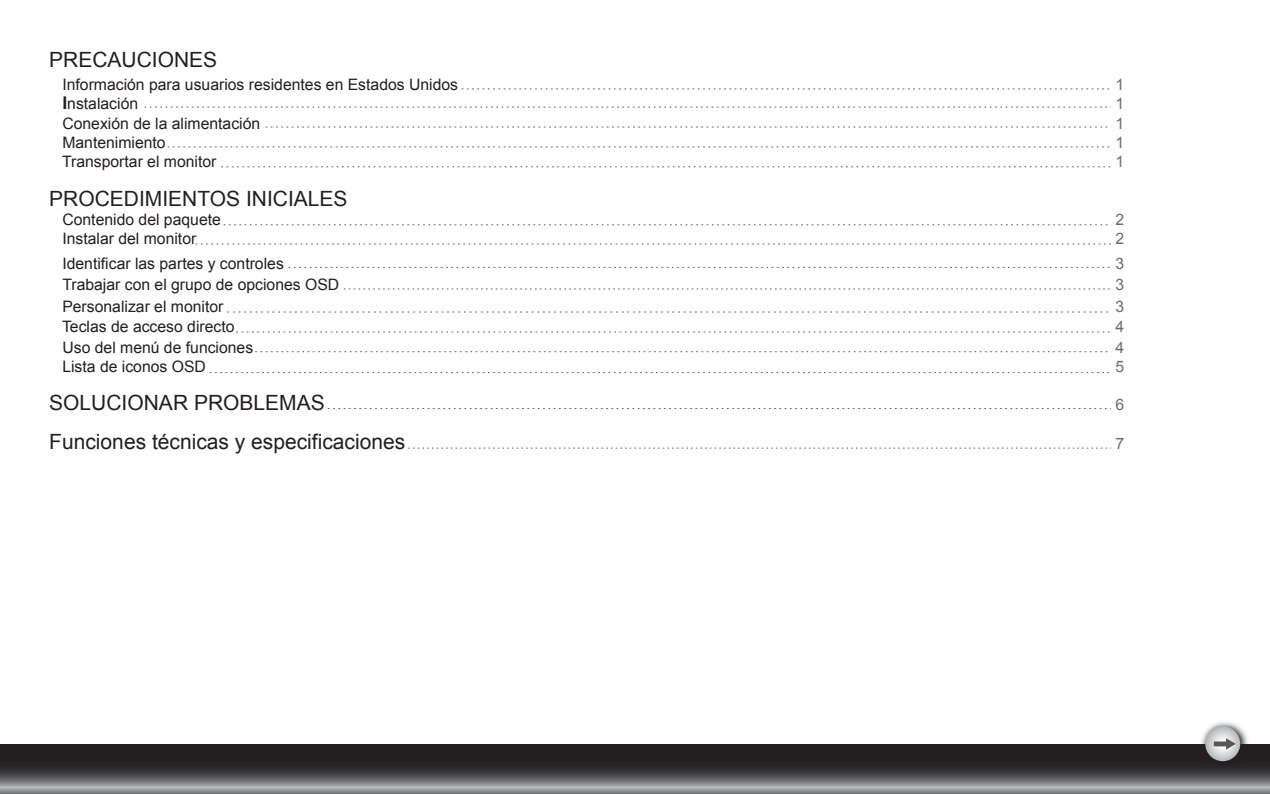
<style>
.page{position:relative;width:1270px;height:794px;background:#fff}
.page>*{position:absolute;margin:0;border:0;box-sizing:border-box;transform-origin:0 0}
.t1{font:21px/38.5px "Arial";color:#231f20}
.t2{font:15.75px "Arial";color:#231f20}
.t3{font:15.75px/22.8px "Arial";color:#6c6d70}
.s1{font-weight:700;font-size:17.5px}
</style>
<div class="page">
<svg style="left:0;top:744px;width:1270px;height:50px;background:#4b4a4b"></svg>
<svg style="left:462px;top:88px;width:648px;height:1px"></svg>
<svg style="left:145px;top:107px;width:966px;height:1px"></svg>
<svg style="left:266px;top:127px;width:845px;height:1px"></svg>
<svg style="left:168px;top:146px;width:942px;height:1px"></svg>
<svg style="left:221px;top:166px;width:890px;height:1px"></svg>
<svg style="left:224px;top:224px;width:884px;height:1px"></svg>
<svg style="left:196px;top:243px;width:915px;height:1px"></svg>
<svg style="left:227px;top:311px;width:881px;height:1px"></svg>
<svg style="left:344px;top:288px;width:766px;height:1px"></svg>
<svg style="left:255px;top:351px;width:853px;height:1px"></svg>
<svg style="left:289px;top:267px;width:821px;height:1px"></svg>
<svg style="left:236px;top:331px;width:874px;height:1px"></svg>
<svg style="left:210px;top:372px;width:900px;height:1px"></svg>
<svg style="left:328px;top:408px;width:783px;height:1px"></svg>
<svg style="left:408px;top:448px;width:703px;height:1px"></svg>
<img style="left:1197px;top:722px;width:54px;height:51px">
<svg style="left:1205px;top:726px;width:35px;height:35px"></svg>
<svg style="left:1214px;top:738px;width:22px;height:12px"></svg>
<h1 class="t1" style="left:49px;top:41px;width:170px">PRECAUCIONES</h1>
<p class="t2" style="left:62px;top:74px;width:397px">Información para usuarios residentes en Estados Unidos</p>
<p class="t3" style="left:1115px;top:73px;width:10px">1</p>
<p class="t2" style="left:62px;top:93px;width:77px"><span class="s1">I</span>nstalación</p>
<p class="t3" style="left:1115px;top:93px;width:10px">1</p>
<p class="t2" style="left:62px;top:113px;width:199px">Conexión de la alimentación</p>
<p class="t3" style="left:1115px;top:112px;width:10px">1</p>
<p class="t2" style="left:62px;top:132px;width:105px">Mantenimiento</p>
<p class="t3" style="left:1115px;top:131px;width:10px">1</p>
<p class="t2" style="left:62px;top:151px;width:156px">Transportar el monitor</p>
<p class="t3" style="left:1115px;top:150px;width:10px">1</p>
<h1 class="t1" style="left:49px;top:179px;width:300px">PROCEDIMIENTOS INICIALES</h1>
<p class="t2" style="left:62px;top:209px;width:160px">Contenido del paquete</p>
<p class="t3" style="left:1115px;top:208px;width:10px">2</p>
<p class="t2" style="left:62px;top:228px;width:135px">Instalar del monitor</p>
<p class="t3" style="left:1115px;top:227px;width:10px">2</p>
<p class="t2" style="left:62px;top:253px;width:223px">Identificar las partes y controles</p>
<p class="t3" style="left:1115px;top:252px;width:10px">3</p>
<p class="t2" style="left:62px;top:296px;width:163px">Personalizar el monitor</p>
<p class="t2" style="left:62px;top:274px;width:278px">Trabajar con el grupo de opciones OSD</p>
<p class="t3" style="left:1115px;top:273px;width:10px">3<br>3</p>
<p class="t2" style="left:62px;top:316px;width:174px">Teclas de acceso directo</p>
<p class="t3" style="left:1115px;top:315px;width:10px">4</p>
<p class="t2" style="left:62px;top:356px;width:145px">Lista de iconos OSD</p>
<p class="t3" style="left:1115px;top:355px;width:10px">5</p>
<h1 class="t1" style="left:49px;top:384px;width:357px">SOLUCIONAR PROBLEMAS<br>Funciones técnicas y especificaciones</h1>
<p class="t2" style="left:62px;top:337px;width:192px">Uso del menú de funciones</p>
<p class="t3" style="left:1115px;top:336px;width:10px">4</p>
<p class="t3" style="left:1115px;top:394px;width:10px">6</p>
<p class="t3" style="left:1115px;top:432px;width:10px">7</p>
</div>
